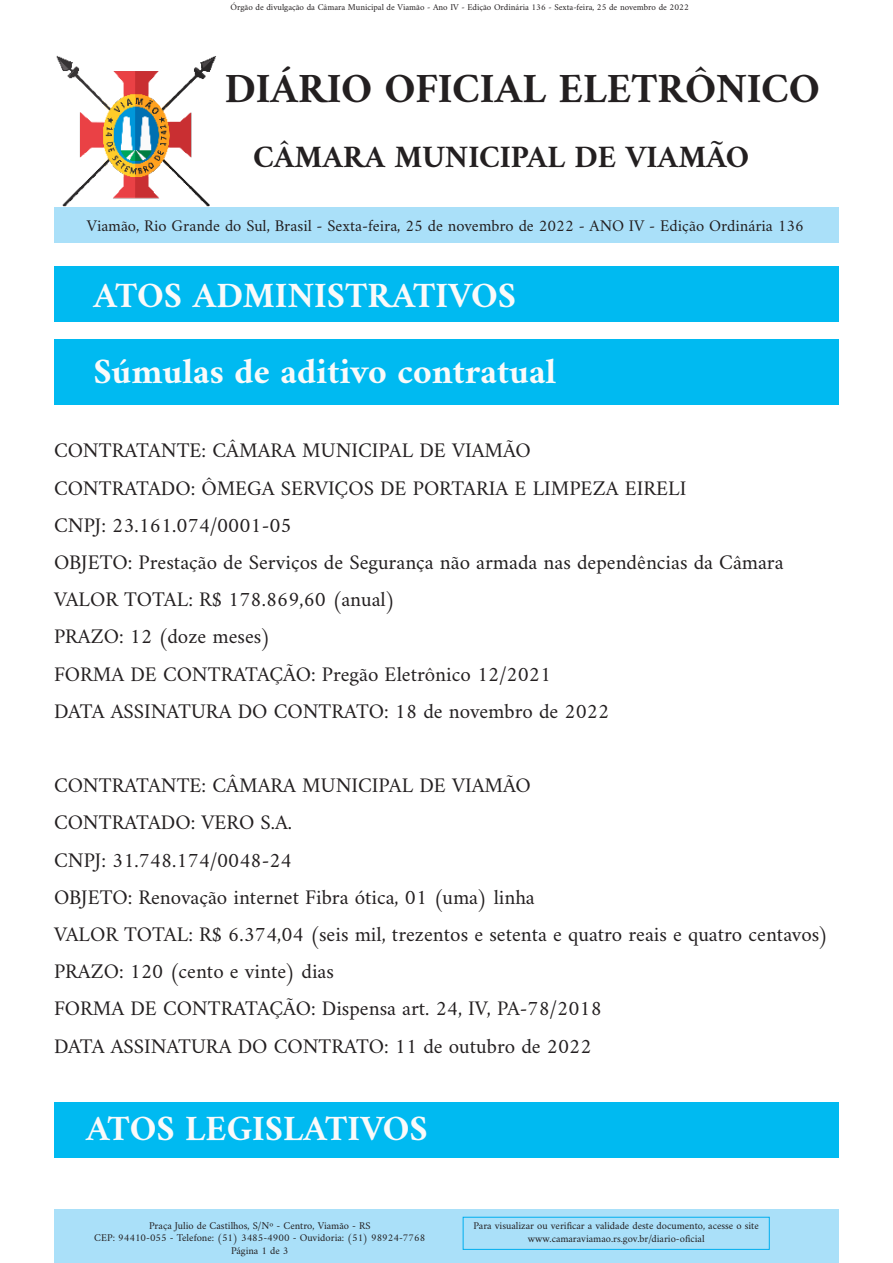
<style>
.page{position:relative;width:893px;height:1263px;background:#fff}
.page>*{position:absolute;margin:0;border:0;box-sizing:border-box;transform-origin:0 0}
.t1{font:700 42px "Amiri";color:#231f20}
.t2{font:700 36px "Amiri";color:#fafafa}
.t3{font:700 31.5px "Amiri";color:#231f20}
.t4{font:21px "Amiri";color:#231f20}
.t5{font:16.5px "Amiri";color:#231f20}
.t6{font:10.5px "Amiri";color:#231f20}
.t7{font:9px "Amiri";color:#231f20}
</style>
<div class="page">
<div style="left:54px;top:207px;width:785px;height:36px;background:#aae0f9"></div>
<div style="left:54px;top:1209px;width:784px;height:53px;background:#aae0f9"></div>
<div style="left:463px;top:1217px;width:307px;height:33px;border:1px solid #00aeef"></div>
<div style="left:54px;top:266px;width:785px;height:56px;background:#00baf1"></div>
<div style="left:54px;top:339px;width:785px;height:65px;background:#00baf1"></div>
<img style="left:56px;top:55px;width:160px;height:152px">
<div style="left:54px;top:1102px;width:785px;height:56px;background:#00baf1"></div>
<p class="t7" style="left:231px;top:2px;width:460px">Órgão de divulgação da Câmara Municipal de Viamão - Ano IV - Edição Ordinária 136 - Sexta-feira, 25 de novembro de 2022</p>
<p class="t1" style="left:225px;top:63px;width:597px">DIÁRIO OFICIAL ELETRÔNICO</p>
<p class="t3" style="left:253px;top:138px;width:498px">CÂMARA MUNICIPAL DE VIAMÃO</p>
<p class="t5" style="left:87px;top:216px;width:719px">Viamão, Rio Grande do Sul, Brasil - Sexta-feira, 25 de novembro de 2022 - ANO IV - Edição Ordinária 136</p>
<p class="t2" style="left:94px;top:273px;width:424px">ATOS ADMINISTRATIVOS</p>
<p class="t2" style="left:94px;top:350px;width:464px">Súmulas de aditivo contratual</p>
<p class="t4" style="left:54px;top:438px;width:478px">CONTRATANTE: CÂMARA MUNICIPAL DE VIAMÃO</p>
<p class="t4" style="left:54px;top:475px;width:634px">CONTRATADO: ÔMEGA SERVIÇOS DE PORTARIA E LIMPEZA EIRELI</p>
<p class="t4" style="left:54px;top:512px;width:239px">CNPJ: 23.161.074/0001-05</p>
<p class="t4" style="left:54px;top:549px;width:731px">OBJETO: Prestação de Serviços de Segurança não armada nas dependências da Câmara</p>
<p class="t4" style="left:54px;top:587px;width:343px">VALOR TOTAL: R$ 178.869,60 (anual)</p>
<p class="t4" style="left:54px;top:624px;width:218px">PRAZO: 12 (doze meses)</p>
<p class="t4" style="left:54px;top:661px;width:499px">FORMA DE CONTRATAÇÃO: Pregão Eletrônico 12/2021</p>
<p class="t4" style="left:54px;top:698px;width:557px">DATA ASSINATURA DO CONTRATO: 18 de novembro de 2022</p>
<p class="t4" style="left:54px;top:773px;width:478px">CONTRATANTE: CÂMARA MUNICIPAL DE VIAMÃO</p>
<p class="t4" style="left:54px;top:810px;width:240px">CONTRATADO: VERO S.A.</p>
<p class="t4" style="left:54px;top:847px;width:239px">CNPJ: 31.748.174/0048-24</p>
<p class="t4" style="left:54px;top:884px;width:482px">OBJETO: Renovação internet Fibra ótica, 01 (uma) linha</p>
<p class="t4" style="left:54px;top:921px;width:776px">VALOR TOTAL: R$ 6.374,04 (seis mil, trezentos e setenta e quatro reais e quatro centavos)</p>
<p class="t4" style="left:54px;top:959px;width:282px">PRAZO: 120 (cento e vinte) dias</p>
<p class="t4" style="left:54px;top:996px;width:549px">FORMA DE CONTRATAÇÃO: Dispensa art. 24, IV, PA-78/2018</p>
<p class="t4" style="left:54px;top:1033px;width:539px">DATA ASSINATURA DO CONTRATO: 11 de outubro de 2022</p>
<p class="t2" style="left:86px;top:1107px;width:343px">ATOS LEGISLATIVOS</p>
<p class="t6" style="left:149px;top:1219px;width:223px">Praça Julio de Castilhos, S/Nº - Centro, Viamão - RS</p>
<p class="t6" style="left:94px;top:1231px;width:332px">CEP: 94410-055 - Telefone: (51) 3485-4900 - Ouvidoria: (51) 98924-7768</p>
<p class="t6" style="left:231px;top:1244px;width:59px">Página 1 de 3</p>
<p class="t6" style="left:473px;top:1219px;width:287px">Para visualizar ou verificar a validade deste documento, acesse o site</p>
<p class="t6" style="left:528px;top:1232px;width:178px">www.camaraviamao.rs.gov.br/diario-oficial</p>
</div>
